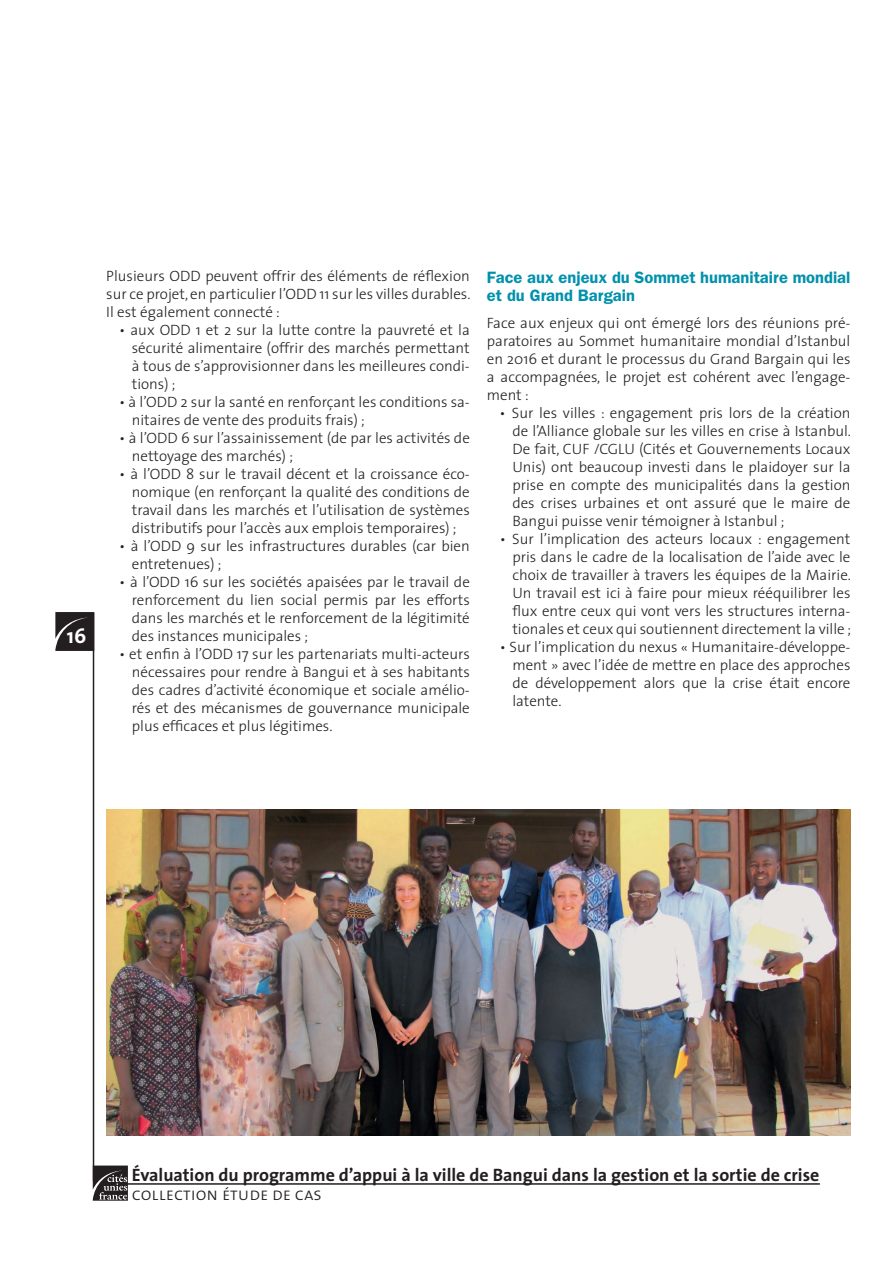
<style>
.page{position:relative;width:893px;height:1263px;background:#fff}
.page>*{position:absolute;margin:0;border:0;box-sizing:border-box;transform-origin:0 0}
.t1{font:700 21px "The Sans";color:#fff}
.t2{font:700 18px "The Sans";color:#231f20}
.t3{font:18px "The Sans Light Caps";color:#231f20}
.t4{font:600 16.5px/18px "Franklin Gothic";color:#0091ac}
.t5{font:300 15px/18px "The Sans";color:#231f20;text-align:justify}
</style>
<div class="page">
<hr style="left:93px;top:613px;width:1px;height:568px;background:#231f20">
<hr style="left:125px;top:1183px;width:694px;height:2px;background:#231f20">
<svg style="left:55px;top:612px;width:39px;height:39px;background:#2f2c2d"></svg>
<svg style="left:93px;top:1165px;width:35px;height:36px"></svg>
<img style="left:106px;top:809px;width:744px;height:326px">
<h1 class="t1" style="left:67px;top:618px;width:21px">16</h1>
<p class="t5" style="left:106px;top:266px;width:366px">Plusieurs ODD peuvent offrir des éléments de réflexion sur ce projet, en particulier l’ODD 11 sur les villes durables.<br>Il est également connecté :</p>
<p class="t5" style="left:132px;top:320px;width:340px;text-indent:-13px">• aux ODD 1 et 2 sur la lutte contre la pauvreté et la sécurité alimentaire (offrir des marchés permettant à tous de s’approvisionner dans les meilleures condi&shy;tions) ;</p>
<p class="t5" style="left:132px;top:392px;width:340px;text-indent:-13px">• à l’ODD 2 sur la santé en renforçant les conditions sa&shy;nitaires de vente des produits frais) ;</p>
<p class="t5" style="left:132px;top:428px;width:340px;text-indent:-13px">• à l’ODD 6 sur l’assainissement (de par les activités de nettoyage des marchés) ;</p>
<p class="t5" style="left:132px;top:464px;width:340px;text-indent:-13px">• à l’ODD 8 sur le travail décent et la croissance éco&shy;nomique (en renforçant la qualité des conditions de travail dans les marchés et l’utilisation de systèmes distributifs pour l’accès aux emplois temporaires) ;</p>
<p class="t5" style="left:132px;top:536px;width:340px;text-indent:-13px">• à l’ODD 9 sur les infrastructures durables (car bien entretenues) ;</p>
<p class="t5" style="left:132px;top:572px;width:340px;text-indent:-13px">• à l’ODD 16 sur les sociétés apaisées par le travail de renforcement du lien social permis par les efforts dans les marchés et le renforcement de la légitimité des instances municipales ;</p>
<p class="t5" style="left:132px;top:644px;width:340px;text-indent:-13px">• et enfin à l’ODD 17 sur les partenariats multi-acteurs nécessaires pour rendre à Bangui et à ses habitants des cadres d’activité économique et sociale amélio&shy;rés et des mécanismes de gouvernance municipale plus efficaces et plus légitimes.</p>
<p class="t4" style="left:487px;top:269px;width:365px">Face aux enjeux du Sommet humanitaire mondial et du Grand Bargain</p>
<p class="t5" style="left:487px;top:313px;width:365px">Face aux enjeux qui ont émergé lors des réunions pré&shy;paratoires au Sommet humanitaire mondial d’Istanbul en 2016 et durant le processus du Grand Bargain qui les a accompagnées, le projet est cohérent avec l’engage&shy;ment :</p>
<p class="t5" style="left:512px;top:403px;width:340px;text-indent:-13px">• Sur les villes : engagement pris lors de la création de l’Alliance globale sur les villes en crise à Istanbul.<br>De fait, CUF /CGLU (Cités et Gouvernements Locaux Unis) ont beaucoup investi dans le plaidoyer sur la prise en compte des municipalités dans la gestion des crises urbaines et ont assuré que le maire de Bangui puisse venir témoigner à Istanbul ;</p>
<p class="t5" style="left:512px;top:529px;width:340px;text-indent:-13px">• Sur l’implication des acteurs locaux : engagement pris dans le cadre de la localisation de l’aide avec le choix de travailler à travers les équipes de la Mairie.<br>Un travail est ici à faire pour mieux rééquilibrer les flux entre ceux qui vont vers les structures interna&shy;tionales et ceux qui soutiennent directement la ville ;</p>
<p class="t5" style="left:512px;top:637px;width:340px;text-indent:-13px">• Sur l’implication du nexus « Humanitaire-développe&shy;ment » avec l’idée de mettre en place des approches de développement alors que la crise était encore latente.</p>
<p class="t2" style="left:132px;top:1160px;width:689px">Évaluation du programme d’appui à la ville de Bangui dans la gestion et la sortie de crise</p>
<p class="t3" style="left:132px;top:1178px;width:191px">collection étude de cas</p>
</div>
